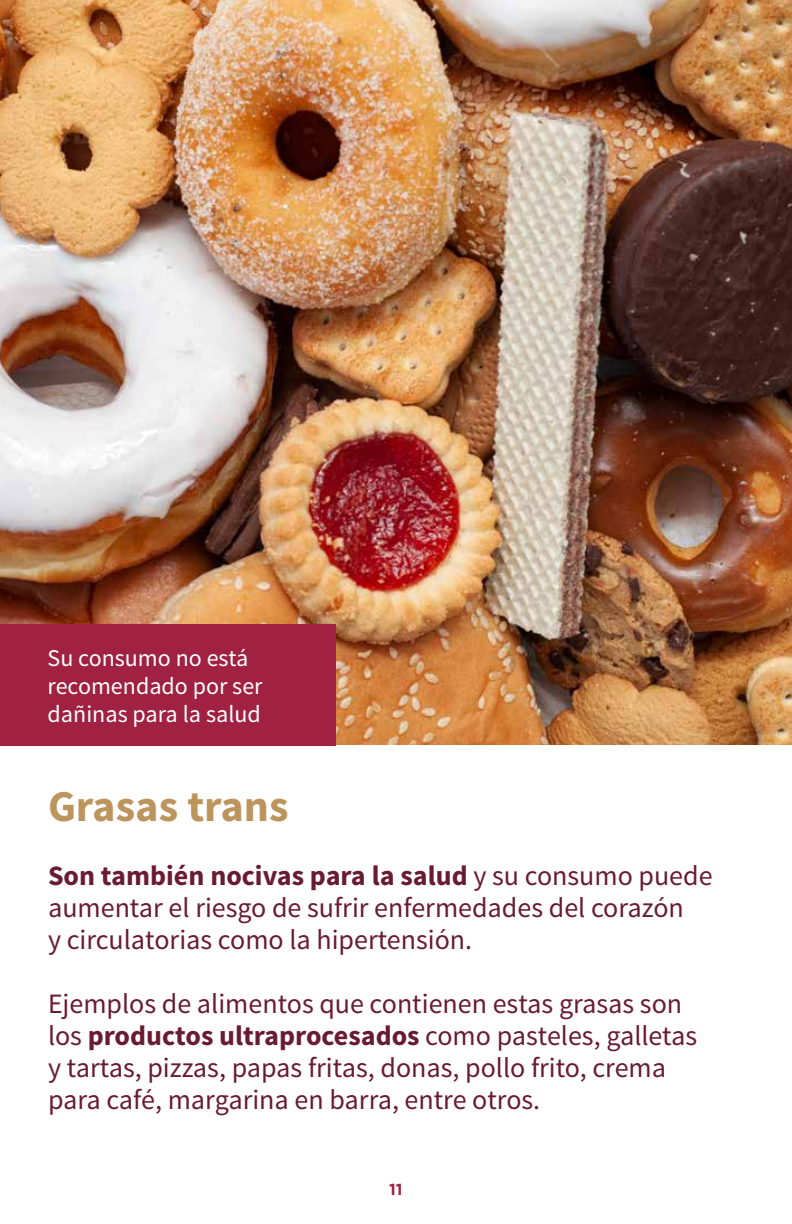
<style>
.page{position:relative;width:792px;height:1224px;background:#fff}
.page>*{position:absolute;margin:0;border:0;box-sizing:border-box;transform-origin:0 0}
.t1{font:700 44px "Source Sans Pro";color:#bc955c}
.t2{font:28px/32px "Source Sans Pro";color:#691b32}
.t3{font:24px/28px "Source Sans Pro";color:#fff}
.t4{font:700 16px "Gotham";color:#a02142}
.s1{font-weight:700}
</style>
<div class="page">
<img style="left:0;top:0;width:792px;height:745px">
<div style="left:0;top:624px;width:336px;height:121px;background:#a02142"></div>
<p class="t3" style="left:48px;top:644px;width:216px">Su consumo no está recomendado por ser dañinas para la salud</p>
<h1 class="t1" style="left:48px;top:778px;width:242px">Grasas trans</h1>
<p class="t2" style="left:48px;top:860px;width:666px"><span class="s1">Son también nocivas para la salud</span> y su consumo puede aumentar el riesgo de sufrir enfermedades del corazón<br>y circulatorias como la hipertensión.</p>
<p class="t2" style="left:48px;top:988px;width:651px">Ejemplos de alimentos que contienen estas grasas son los <span class="s1">productos ultraprocesados</span> como pasteles, galletas y tartas, pizzas, papas fritas, donas, pollo frito, crema para café, margarina en barra, entre otros.</p>
<p class="t4" style="left:389px;top:1179px;width:15px">11</p>
</div>
